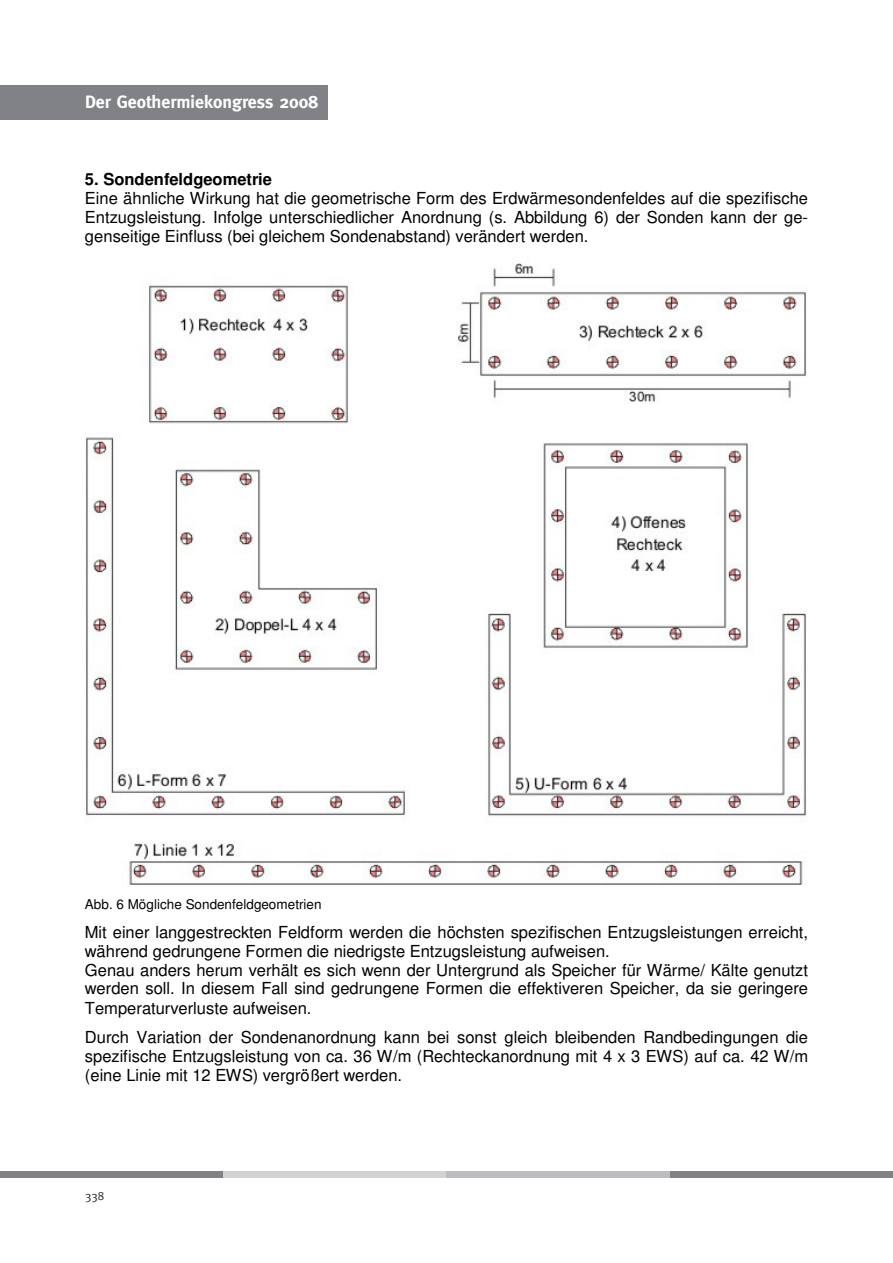
<style>
.page{position:relative;width:893px;height:1263px;background:#fff}
.page>*{position:absolute;margin:0;border:0;box-sizing:border-box;transform-origin:0 0}
.t1{font:700 18px "Meta";color:#fff}
.t2{font:16.5px/19px "Helvetica";color:#000;text-align:justify}
.t3{font:700 16.5px "Helvetica";color:#000}
.t4{font:13.5px "Helvetica";letter-spacing:.005em;color:#000}
.t5{font:12px "Meta";color:#231f20}
</style>
<div class="page">
<div style="left:0;top:85px;width:327px;height:34px;background:#808285"></div>
<div style="left:0;top:1171px;width:223px;height:7px;background:#808285"></div>
<div style="left:223px;top:1171px;width:223px;height:7px;background:#d1d2d4"></div>
<div style="left:446px;top:1171px;width:224px;height:7px;background:#bcbdc0"></div>
<div style="left:670px;top:1171px;width:223px;height:7px;background:#808285"></div>
<img style="left:85px;top:263px;width:722px;height:623px">
<p class="t1" style="left:85px;top:91px;width:234px">Der Geothermiekongress 2008</p>
<p class="t3" style="left:85px;top:173px;width:189px">5. Sondenfeldgeometrie</p>
<p class="t2" style="left:85px;top:189px;width:724px">Eine ähnliche Wirkung hat die geometrische Form des Erdwärmesondenfeldes auf die spezifische Entzugsleistung. Infolge unterschiedlicher Anordnung (s. Abbildung 6) der Sonden kann der ge&shy;genseitige Einfluss (bei gleichem Sondenabstand) verändert werden.</p>
<p class="t4" style="left:85px;top:896px;width:238px">Abb. 6 Mögliche Sondenfeldgeometrien</p>
<p class="t2" style="left:85px;top:922px;width:725px;text-align:left">Mit einer langgestreckten Feldform werden die höchsten spezifischen Entzugsleistungen erreicht, während gedrungene Formen die niedrigste Entzugsleistung aufweisen.<br>Genau anders herum verhält es sich wenn der Untergrund als Speicher für Wärme/ Kälte genutzt werden soll. In diesem Fall sind gedrungene Formen die effektiveren Speicher, da sie geringere Temperaturverluste aufweisen.</p>
<p class="t2" style="left:85px;top:1027px;width:725px">Durch Variation der Sondenanordnung kann bei sonst gleich bleibenden Randbedingungen die spezifische Entzugsleistung von ca. 36 W/m (Rechteckanordnung mit 4 x 3 EWS) auf ca. 42 W/m (eine Linie mit 12 EWS) vergrößert werden.</p>
<p class="t5" style="left:85px;top:1189px;width:21px">338</p>
</div>
